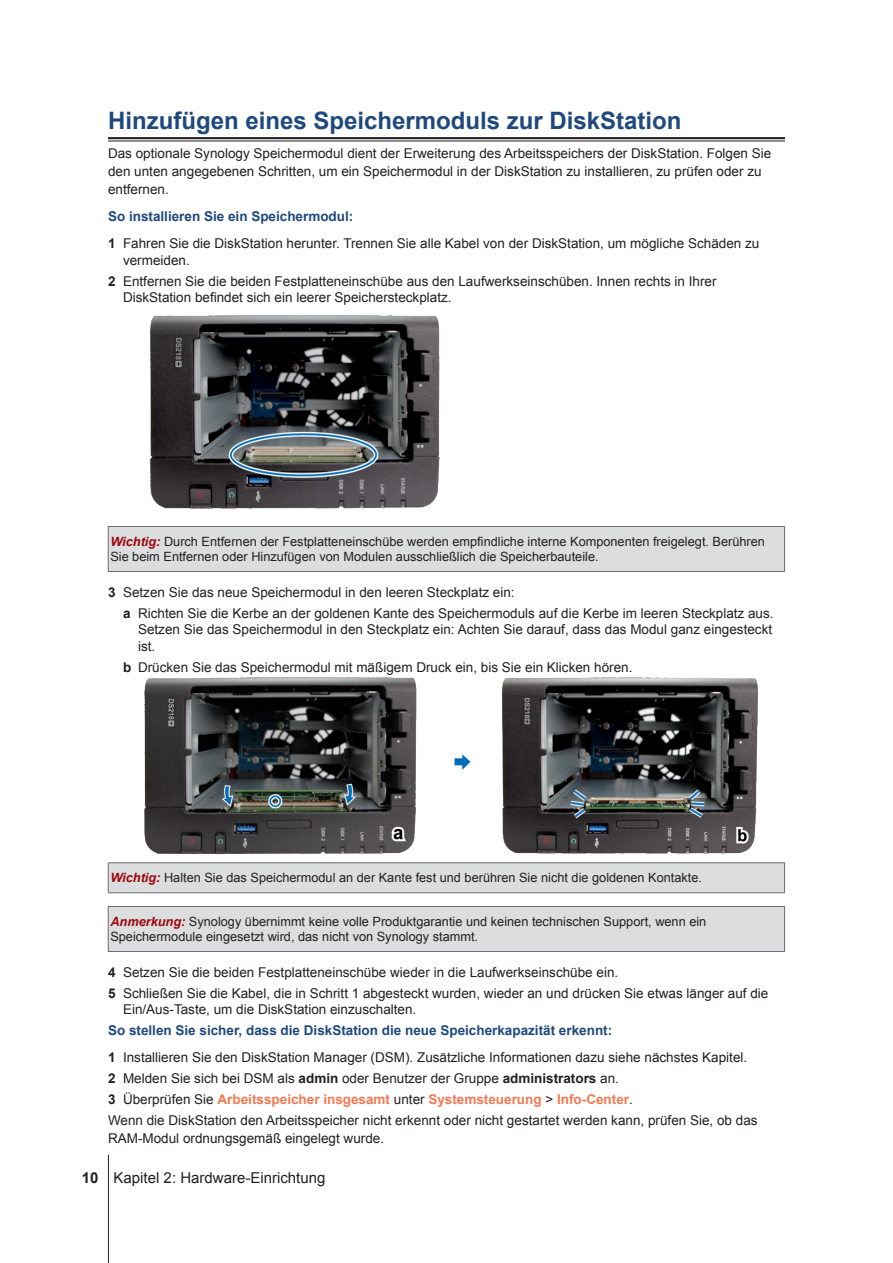
<style>
.page{position:relative;width:893px;height:1263px;background:#fff}
.page>*{position:absolute;margin:0;border:0;box-sizing:border-box;transform-origin:0 0}
.H2-underline{font:700 24px "Arial";color:#1f497d}
.t1{font:15px "Arial";color:#231f20}
.Body-sidebar{font:13.5px/16.5px "Arial";color:#231f20}
.DisplaySentence{font:700 13.5px "Arial";color:#1f497d}
.t2{font:700 13.5px "Arial";color:#f47953}
.Warning-sidebar{font:12.75px/15px "Arial";color:#231f20}
.s1{font-weight:700}
.s2{font-weight:700;font-style:italic;color:#9d070d}
.s3{color:#231f20}
.s4{font-weight:400;color:#231f20}
</style>
<div class="page">
<hr style="left:108px;top:1155px;width:1px;height:108px;background:#231f20">
<hr style="left:108px;top:137px;width:677px;height:2px;background:#231f20">
<hr style="left:108px;top:141px;width:677px;height:1px;background:#231f20">
<img style="left:149px;top:316px;width:291px;height:192px">
<div style="left:108px;top:526px;width:677px;height:45px;background:#dcdddf"></div>
<hr style="left:108px;top:527px;width:1px;height:44px;background:#6c6d70">
<hr style="left:784px;top:527px;width:1px;height:44px;background:#6c6d70">
<hr style="left:108px;top:526px;width:677px;height:1px;background:#6c6d70">
<hr style="left:108px;top:571px;width:677px;height:1px;background:#6c6d70">
<img style="left:144px;top:677px;width:614px;height:177px">
<div style="left:108px;top:863px;width:677px;height:30px;background:#dcdddf"></div>
<svg style="left:108px;top:863px;width:1px;height:29px"></svg>
<svg style="left:784px;top:863px;width:1px;height:29px"></svg>
<hr style="left:108px;top:862px;width:677px;height:1px;background:#6c6d70">
<hr style="left:108px;top:892px;width:677px;height:1px;background:#6c6d70">
<div style="left:108px;top:906px;width:677px;height:45px;background:#dcdddf"></div>
<hr style="left:108px;top:907px;width:1px;height:44px;background:#6c6d70">
<hr style="left:784px;top:907px;width:1px;height:44px;background:#6c6d70">
<hr style="left:108px;top:906px;width:677px;height:1px;background:#6c6d70">
<hr style="left:108px;top:951px;width:677px;height:1px;background:#6c6d70">
<p class="H2-underline" style="left:108px;top:105px;width:575px">Hinzufügen eines Speichermoduls zur DiskStation</p>
<p class="Body-sidebar" style="left:108px;top:144px;width:665px;line-height:18px">Das optionale Synology Speichermodul dient der Erweiterung des Arbeitsspeichers der DiskStation. Folgen Sie den unten angegebenen Schritten, um ein Speichermodul in der DiskStation zu installieren, zu prüfen oder zu entfernen.</p>
<p class="DisplaySentence" style="left:108px;top:207px;width:247px">So installieren Sie ein Speichermodul:</p>
<p class="Body-sidebar" style="left:123px;top:235px;width:638px;text-indent:-15px"><span class="s1">1</span> Fahren Sie die DiskStation herunter. Trennen Sie alle Kabel von der DiskStation, um mögliche Schäden zu vermeiden.</p>
<p class="Body-sidebar" style="left:123px;top:273px;width:595px;text-indent:-15px"><span class="s1">2</span> Entfernen Sie die beiden Festplatteneinschübe aus den Laufwerkseinschüben. Innen rechts in Ihrer<br>DiskStation befindet sich ein leerer Speichersteckplatz.</p>
<p class="Warning-sidebar" style="left:110px;top:534px;width:656px"><span class="s2">Wichtig:</span> Durch Entfernen der Festplatteneinschübe werden empfindliche interne Komponenten freigelegt. Berühren<br>Sie beim Entfernen oder Hinzufügen von Modulen ausschließlich die Speicherbauteile.</p>
<p class="Body-sidebar" style="left:108px;top:584px;width:408px"><span class="s1">3</span> Setzen Sie das neue Speichermodul in den leeren Steckplatz ein:</p>
<p class="Body-sidebar" style="left:138px;top:605px;width:637px;text-align:justify;text-indent:-15px"><span class="s1">a</span> Richten Sie die Kerbe an der goldenen Kante des Speichermoduls auf die Kerbe im leeren Steckplatz aus.<br>Setzen Sie das Speichermodul in den Steckplatz ein: Achten Sie darauf, dass das Modul ganz eingesteckt ist.</p>
<p class="Body-sidebar" style="left:123px;top:659px;width:511px"><span class="s1">b</span> Drücken Sie das Speichermodul mit mäßigem Druck ein, bis Sie ein Klicken hören.</p>
<p class="Warning-sidebar" style="left:110px;top:870px;width:593px"><span class="s2">Wichtig:</span> Halten Sie das Speichermodul an der Kante fest und berühren Sie nicht die goldenen Kontakte.</p>
<p class="Warning-sidebar" style="left:110px;top:914px;width:597px"><span class="s2">Anmerkung:</span> Synology übernimmt keine volle Produktgarantie und keinen technischen Support, wenn ein<br>Speichermodule eingesetzt wird, das nicht von Synology stammt.</p>
<p class="Body-sidebar" style="left:108px;top:964px;width:512px"><span class="s1">4</span> Setzen Sie die beiden Festplatteneinschübe wieder in die Laufwerkseinschübe ein.</p>
<p class="Body-sidebar" style="left:123px;top:985px;width:647px;text-indent:-15px"><span class="s1">5</span> Schließen Sie die Kabel, die in Schritt 1 abgesteckt wurden, wieder an und drücken Sie etwas länger auf die<br>Ein/Aus-Taste, um die DiskStation einzuschalten.</p>
<p class="DisplaySentence" style="left:108px;top:1021px;width:506px">So stellen Sie sicher, dass die DiskStation die neue Speicherkapazität erkennt:</p>
<p class="Body-sidebar" style="left:108px;top:1049px;width:641px"><span class="s1">1</span> Installieren Sie den DiskStation Manager (DSM). Zusätzliche Informationen dazu siehe nächstes Kapitel.</p>
<p class="Body-sidebar" style="left:108px;top:1070px;width:512px"><span class="s1">2</span> Melden Sie sich bei DSM als <span class="s1">admin</span> oder Benutzer der Gruppe <span class="s1">administrators</span> an.</p>
<p class="t2" style="left:108px;top:1090px;width:526px"><span class="s3">3</span> <span class="s4">Überprüfen Sie</span> Arbeitsspeicher insgesamt <span class="s4">unter</span> Systemsteuerung <span class="s4">&gt;</span> Info-Center<span class="s4">.</span></p>
<p class="Body-sidebar" style="left:108px;top:1111px;width:651px;line-height:18px">Wenn die DiskStation den Arbeitsspeicher nicht erkennt oder nicht gestartet werden kann, prüfen Sie, ob das<br>RAM-Modul ordnungsgemäß eingelegt wurde.</p>
<p class="t1" style="left:82px;top:1168px;width:245px"><span class="s1">10</span> Kapitel 2: Hardware-Einrichtung</p>
</div>
